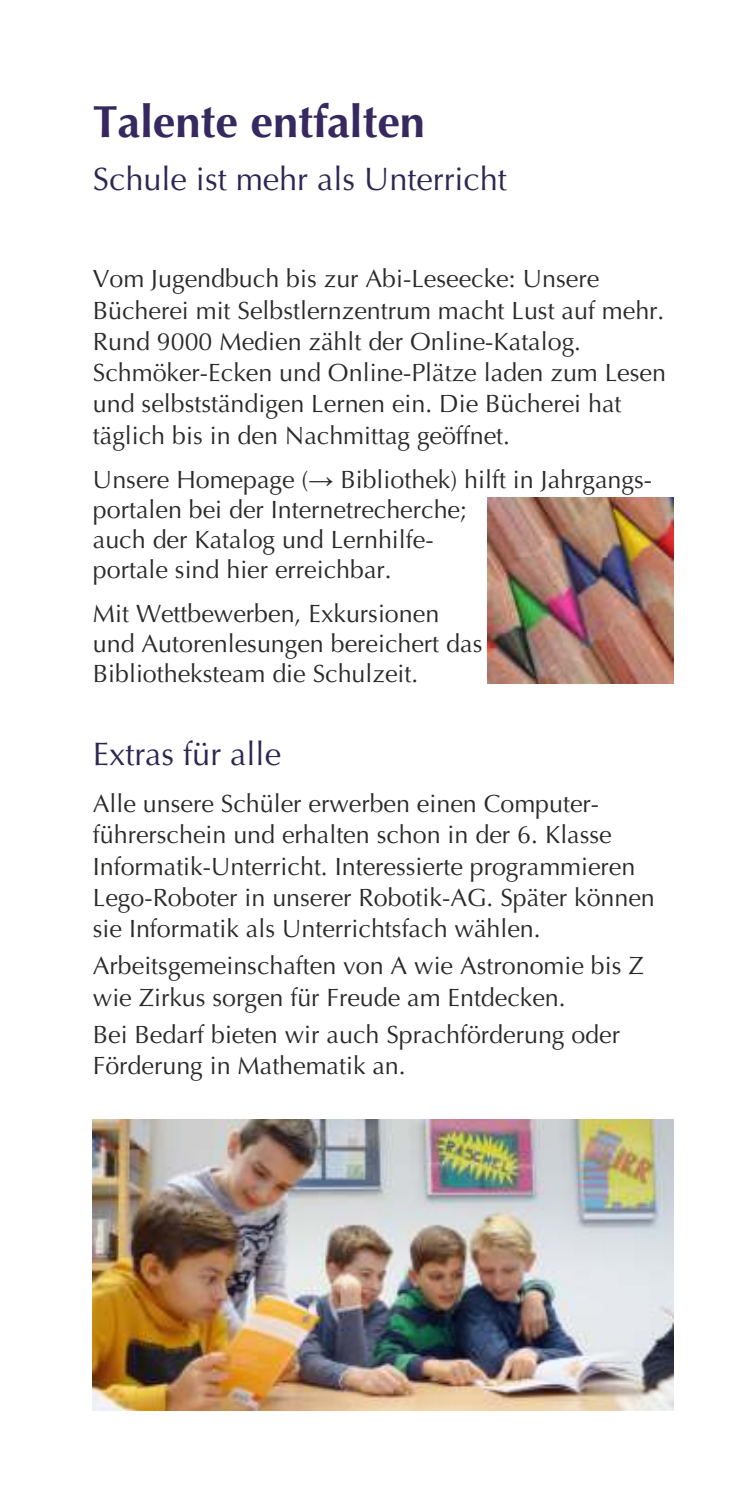
<style>
.page{position:relative;width:745px;height:1489px;background:#fff}
.page>*{position:absolute;margin:0;border:0;box-sizing:border-box;transform-origin:0 0}
.t1{font:700 45px "Optima";color:#35295f}
.t2{font:32.5px "Optima";color:#2d2653}
.t3{font:25px/31.2px "Optima";color:#2b2a29}
.s1{font-family:"Garamond"}
</style>
<div class="page">
<img style="left:93px;top:1119px;width:579px;height:290px">
<img style="left:487px;top:497px;width:185px;height:186px">
<h1 class="t1" style="left:93px;top:103px;width:333px">Talente entfalten</h1>
<h2 class="t2" style="left:93px;top:165px;width:415px">Schule ist mehr als Unterricht</h2>
<p class="t3" style="left:93px;top:266px;width:574px">Vom Jugendbuch bis zur Abi-Leseecke: Unsere Bücherei mit Selbstlernzentrum macht Lust auf mehr.<br>Rund 9000 Medien zählt der Online-Katalog.<br>Schmöker-Ecken und Online-Plätze laden zum Lesen und selbstständigen Lernen ein. Die Bücherei hat täglich bis in den Nachmittag geöffnet.</p>
<p class="t3" style="left:93px;top:467px;width:560px;line-height:29.8px">Unsere Homepage (<span class="s1">→</span> Bibliothek) hilft in Jahrgangs&shy;portalen bei der Internetrecherche;<br>auch der Katalog und Lernhilfe-<br>portale sind hier erreichbar.</p>
<p class="t3" style="left:93px;top:601px;width:391px;line-height:29.8px">Mit Wettbewerben, Exkursionen und Autorenlesungen bereichert das<br>Bibliotheksteam die Schulzeit.</p>
<h2 class="t2" style="left:93px;top:740px;width:189px">Extras für alle</h2>
<p class="t3" style="left:93px;top:790px;width:563px">Alle unsere Schüler erwerben einen Computer&shy;führerschein und erhalten schon in der 6. Klasse Informatik-Unterricht. Interessierte programmieren Lego-Roboter in unserer Robotik-AG. Später können sie Informatik als Unterrichtsfach wählen.</p>
<p class="t3" style="left:93px;top:952px;width:552px">Arbeitsgemeinschaften von A wie Astronomie bis Z wie Zirkus sorgen für Freude am Entdecken.</p>
<p class="t3" style="left:93px;top:1021px;width:528px">Bei Bedarf bieten wir auch Sprachförderung oder<br>Förderung in Mathematik an.</p>
</div>
